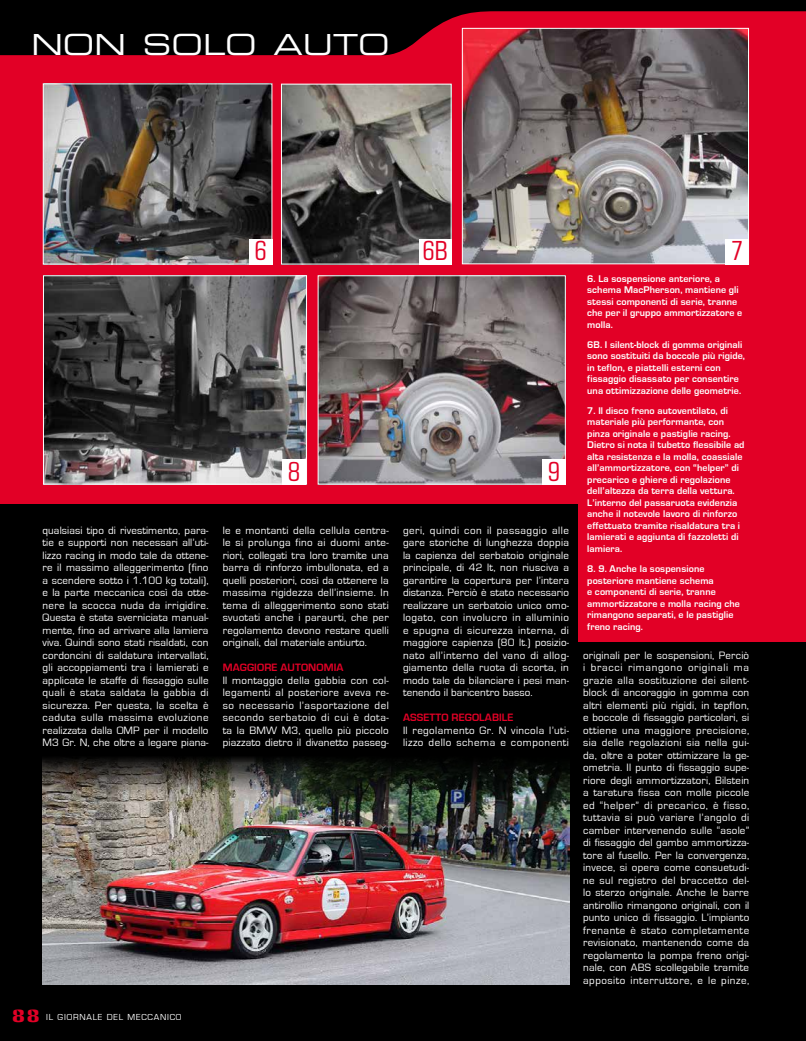
<style>
.page{position:relative;width:806px;height:1041px;background:#fff}
.page>*{position:absolute;margin:0;border:0;box-sizing:border-box;transform-origin:0 0}
.t1{font:29px "Eurostile LT Std Ex 2";color:#fff}
.t2{font:27px "Eurostile Condensed BQ";color:#e20026}
.t3{font:11px/12.5px "Eurostile";letter-spacing:.015em;color:#fff;text-align:justify}
.t4{font:11px/12.5px "Eurostile";letter-spacing:.045em;color:#fff}
.t5{font:700 11px "Eurostile";letter-spacing:.01em;color:#e20026}
.t6{font:700 10px/11.5px "Eurostile";letter-spacing:.01em;color:#fff}
.t7{font:9px "Eurostile";letter-spacing:.09em;color:#fff}
.s1{font-family:"Anklepants";font-size:17px;color:#e20026}
</style>
<div class="page">
<div style="left:0;top:0;width:805px;height:1040px;background:#000"></div>
<div style="left:0;top:0;width:805px;height:503px;background:#e20026"></div>
<div style="left:578px;top:74px;width:227px;height:568px;background:#e20026"></div>
<img style="left:45px;top:85px;width:225px;height:177px">
<div style="left:43px;top:83px;width:229px;height:181px;border:1px solid #fff"></div>
<img style="left:463px;top:58px;width:283px;height:204px">
<img style="left:45px;top:277px;width:260px;height:205px">
<div style="left:43px;top:275px;width:264px;height:209px;border:1px solid #fff"></div>
<img style="left:319px;top:277px;width:244px;height:205px">
<div style="left:317px;top:275px;width:248px;height:209px;border:1px solid #fff"></div>
<img style="left:283px;top:86px;width:166px;height:176px">
<div style="left:281px;top:84px;width:170px;height:180px;border:1px solid #fff"></div>
<div style="left:249px;top:239px;width:23px;height:25px;background:#fff"></div>
<div style="left:725px;top:239px;width:23px;height:25px;background:#fff"></div>
<div style="left:282px;top:459px;width:23px;height:25px;background:#fff"></div>
<div style="left:542px;top:459px;width:23px;height:25px;background:#fff"></div>
<div style="left:418px;top:239px;width:33px;height:25px;background:#fff"></div>
<svg style="left:0;top:0;width:805px;height:58px;fill:#000"></svg>
<img style="left:43px;top:757px;width:525px;height:227px">
<h1 class="t1" style="left:31px;top:25px;width:360px">NON SOLO AUTO</h1>
<h2 class="t2" style="left:254px;top:236px;width:13px">6</h2>
<h2 class="t2" style="left:731px;top:236px;width:13px">7</h2>
<h2 class="t2" style="left:422px;top:236px;width:26px">6B</h2>
<h2 class="t2" style="left:288px;top:456px;width:13px">8</h2>
<h2 class="t2" style="left:548px;top:456px;width:13px">9</h2>
<p class="t3" style="left:43px;top:524px;width:167px">qualsiasi tipo di rivestimento, para&shy;tie e supporti non necessari all’uti&shy;lizzo racing in modo tale da ottene&shy;re il massimo alleggerimento (fino a scendere sotto i 1.100 kg totali), e la parte meccanica così da otte&shy;nere la scocca nuda da irrigidire.<br>Questa è stata sverniciata manual&shy;mente, fino ad arrivare alla lamiera viva. Quindi sono stati risaldati, con cordoncini di saldatura intervallati, gli accoppiamenti tra i lamierati e applicate le staffe di fissaggio sulle quali è stata saldata la gabbia di sicurezza. Per questa, la scelta è caduta sulla massima evoluzione realizzata dalla OMP per il modello M3 Gr. N, che oltre a legare piana-</p>
<p class="t3" style="left:223px;top:524px;width:167px">le e montanti della cellula centra&shy;le si prolunga fino ai duomi ante&shy;riori, collegati tra loro tramite una barra di rinforzo imbullonata, ed a quelli posteriori, così da ottenere la massima rigidezza dell’insieme. In tema di alleggerimento sono stati svuotati anche i paraurti, che per regolamento devono restare quelli originali, dal materiale antiurto.</p>
<p class="t5" style="left:223px;top:661px;width:122px">MAGGIORE AUTONOMIA</p>
<p class="t3" style="left:223px;top:674px;width:167px">Il montaggio della gabbia con col&shy;legamenti al posteriore aveva re&shy;so necessario l’asportazione del secondo serbatoio di cui è dota&shy;ta la BMW M3, quello più piccolo piazzato dietro il divanetto passeg-</p>
<p class="t3" style="left:403px;top:524px;width:167px">geri, quindi con il passaggio alle gare storiche di lunghezza doppia la capienza del serbatoio originale principale, di 42 lt, non riusciva a garantire la copertura per l’intera distanza. Perciò è stato necessario realizzare un serbatoio unico omo&shy;logato, con involucro in alluminio e spugna di sicurezza interna, di maggiore capienza (80 lt.) posizio&shy;nato all’interno del vano di allog&shy;giamento della ruota di scorta, in modo tale da bilanciare i pesi man&shy;tenendo il baricentro basso.</p>
<p class="t5" style="left:403px;top:711px;width:112px">ASSETTO REGOLABILE</p>
<p class="t4" style="left:403px;top:724px;width:167px">Il regolamento Gr. N vincola l’uti&shy;lizzo dello schema e componenti</p>
<p class="t7" style="left:12px;top:1012px;width:171px"><span class="s1">88</span> IL GIORNALE DEL MECCANICO</p>
<p class="t6" style="left:587px;top:273px;width:156px">6. La sospensione anteriore, a schema MacPherson, mantiene gli stessi componenti di serie, tranne che per il gruppo ammortizzatore e molla.</p>
<p class="t6" style="left:587px;top:339px;width:159px">6B. I silent-block di gomma originali sono sostituiti da boccole più rigide, in teflon, e piattelli esterni con fissaggio disassato per consentire una ottimizzazione delle geometrie.</p>
<p class="t6" style="left:587px;top:405px;width:159px">7. Il disco freno autoventilato, di materiale più performante, con pinza originale e pastiglie racing.<br>Dietro si nota il tubetto flessibile ad alta resistenza e la molla, coassiale all’ammortizzatore, con “helper” di precarico e ghiere di regolazione dell’altezza da terra della vettura.<br>L’interno del passaruota evidenzia anche il notevole lavoro di rinforzo effettuato tramite risaldatura tra i lamierati e aggiunta di fazzoletti di lamiera.</p>
<p class="t6" style="left:587px;top:563px;width:154px">8. 9. Anche la sospensione posteriore mantiene schema<br>e componenti di serie, tranne ammortizzatore e molla racing che rimangono separati, e le pastiglie freno racing.</p>
<p class="t3" style="left:583px;top:649px;width:167px">originali per le sospensioni, Perciò i bracci rimangono originali ma grazie alla sostituzione dei silent&shy;block di ancoraggio in gomma con altri elementi più rigidi, in tepflon, e boccole di fissaggio particolari, si ottiene una maggiore precisione, sia delle regolazioni sia nella gui&shy;da, oltre a poter ottimizzare la ge&shy;ometria. Il punto di fissaggio supe&shy;riore degli ammortizzatori, Bilstein a taratura fissa con molle piccole ed “helper” di precarico, è fisso, tuttavia si può variare l’angolo di camber intervenendo sulle “asole” di fissaggio del gambo ammortizza&shy;tore al fusello. Per la convergenza, invece, si opera come consuetudi&shy;ne sul registro del braccetto del&shy;lo sterzo originale. Anche le barre antirollio rimangono originali, con il punto unico di fissaggio. L’impianto frenante è stato completamente revisionato, mantenendo come da regolamento la pompa freno origi&shy;nale, con ABS scollegabile tramite apposito interruttore, e le pinze,</p>
</div>
